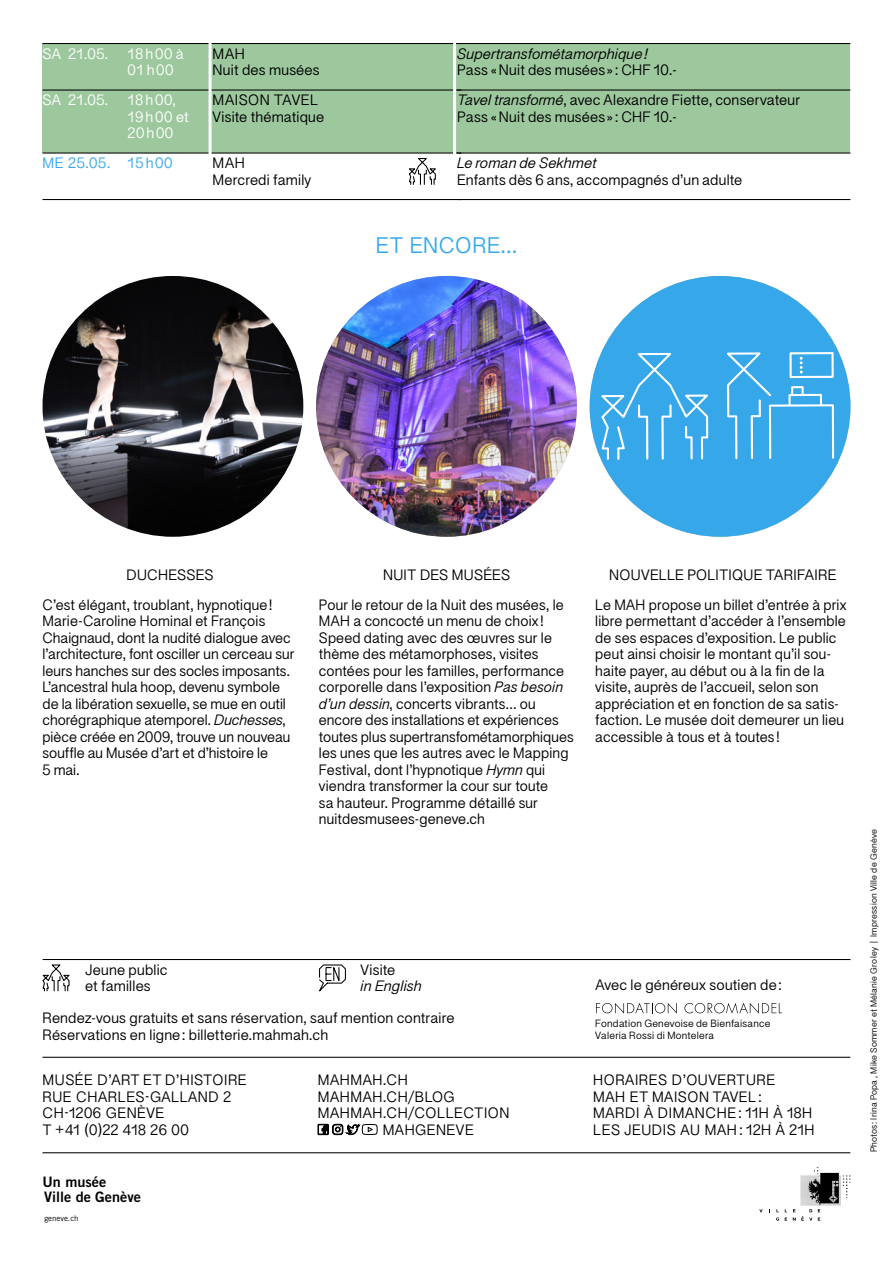
<style>
.page{position:relative;width:893px;height:1263px;background:#fff}
.page>*{position:absolute;margin:0;border:0;box-sizing:border-box;transform-origin:0 0}
.t1{font:22.5px "MAH Sans";letter-spacing:.025em;color:#36a7e9}
.t2{font:15px/16.5px "MAH Sans";letter-spacing:.01em;color:#000}
.t3{font:15px/16.5px "MAH Sans";letter-spacing:.04em;color:#000}
.t4{font:italic 15px "MAH Sans";letter-spacing:.01em;color:#000}
.t5{font:15px "MAH Sans";letter-spacing:.025em;color:#fff}
.t6{font:15px "MAH Sans";letter-spacing:.045em;color:#36a7e9}
.t7{font:15px "MAH Sans";letter-spacing:.035em;color:#000}
.t8{font:14.4px/14.4px "Trade Gothic LT Std Bd 2";color:#000}
.t9{font:10.5px/12px "MAH Sans";letter-spacing:.025em;color:#000}
.t10{font:9px "MAH Sans";letter-spacing:.03em;color:#000}
.t11{font:7.8px "Trade Gothic LT Std";color:#000}
.s1{font-style:italic}
</style>
<div class="page">
<div style="left:43px;top:43px;width:807px;height:110px;background:#9dc89e"></div>
<img style="left:43px;top:276px;width:260px;height:261px;border-radius:130px">
<svg style="left:776px;top:1209px;width:3px;height:12px"></svg>
<svg style="left:785px;top:1209px;width:2px;height:11px"></svg>
<svg style="left:793px;top:1167px;width:57px;height:53px"></svg>
<img style="left:316px;top:276px;width:261px;height:261px;border-radius:130px">
<svg style="left:590px;top:276px;width:260px;height:261px;fill:#36a7e9"></svg>
<svg style="left:724px;top:276px;width:113px;height:261px"></svg>
<svg style="left:598px;top:276px;width:113px;height:261px"></svg>
<hr style="left:43px;top:1152px;width:807px;height:1px;background:#000">
<hr style="left:43px;top:1057px;width:807px;height:1px;background:#000">
<svg style="left:318px;top:1123px;width:60px;height:12px"></svg>
<svg style="left:596px;top:1003px;width:81px;height:10px"></svg>
<svg style="left:684px;top:1003px;width:98px;height:10px"></svg>
<hr style="left:43px;top:43px;width:418px;height:1px;background:#000">
<hr style="left:457px;top:43px;width:393px;height:1px;background:#000">
<hr style="left:43px;top:89px;width:418px;height:2px;background:#000">
<hr style="left:457px;top:89px;width:393px;height:2px;background:#000">
<hr style="left:43px;top:152px;width:418px;height:2px;background:#000">
<svg style="left:409px;top:158px;width:27px;height:27px"></svg>
<hr style="left:457px;top:152px;width:393px;height:2px;background:#000">
<hr style="left:43px;top:199px;width:418px;height:1px;background:#000">
<hr style="left:457px;top:199px;width:393px;height:1px;background:#000">
<hr style="left:209px;top:0;width:3px;height:162px;background:#fff">
<hr style="left:453px;top:0;width:3px;height:162px;background:#fff">
<hr style="left:43px;top:959px;width:807px;height:1px;background:#000">
<svg style="left:42px;top:964px;width:28px;height:28px"></svg>
<svg style="left:319px;top:964px;width:27px;height:28px"></svg>
<p class="t5" style="left:43px;top:46px;width:67px">SA 21.05.</p>
<p class="t5" style="left:128px;top:46px;width:58px">18h00à</p>
<p class="t2" style="left:213px;top:46px;width:34px">MAH</p>
<p class="t5" style="left:128px;top:62px;width:48px">01h00</p>
<p class="t2" style="left:213px;top:62px;width:108px">Nuit des musées</p>
<p class="t5" style="left:43px;top:92px;width:67px">SA 21.05.</p>
<p class="t5" style="left:128px;top:92px;width:50px">18h00,</p>
<p class="t7" style="left:213px;top:92px;width:107px">MAISON TAVEL</p>
<p class="t5" style="left:128px;top:109px;width:63px">19h00 et</p>
<p class="t2" style="left:213px;top:109px;width:113px">Visite thématique</p>
<p class="t5" style="left:128px;top:125px;width:47px">20h00</p>
<p class="t4" style="left:457px;top:46px;width:192px">Supertransfométamorphique!</p>
<p class="t2" style="left:457px;top:62px;width:221px">Pass «Nuit des musées»: CHF 10.-</p>
<p class="t2" style="left:457px;top:92px;width:345px"><span class="s1">Tavel transformé</span>, avec Alexandre Fiette, conservateur<br>Pass «Nuit des musées»: CHF 10.-</p>
<p class="t6" style="left:43px;top:155px;width:132px">ME 25.05. 15h00</p>
<p class="t2" style="left:213px;top:155px;width:100px">MAH<br>Mercredi family</p>
<p class="t4" style="left:457px;top:155px;width:141px">Le roman de Sekhmet</p>
<p class="t2" style="left:457px;top:172px;width:287px">Enfants dès 6 ans, accompagnés d’un adulte</p>
<h1 class="t1" style="left:376px;top:233px;width:143px">ET ENCORE…</h1>
<p class="t2" style="left:43px;top:560px;width:231px;line-height:29.8px;text-indent:84px">DUCHESSES<br>C’est élégant, troublant, hypnotique!</p>
<p class="t2" style="left:43px;top:613px;width:253px">Marie-Caroline Hominal et François Chaignaud, dont la nudité dialogue avec l’architecture, font osciller un cerceau sur leurs hanches sur des socles imposants.<br>L’ancestral hula hoop, devenu symbole de la libération sexuelle, se mue en outil chorégraphique atemporel. <span class="s1">Duchesses</span>, pièce créée en 2009, trouve un nouveau souffle au Musée d’art et d’histoire le<br>5 mai.</p>
<p class="t2" style="left:319px;top:560px;width:246px;line-height:29.8px;text-indent:64px">NUIT DES MUSÉES<br>Pour le retour de la Nuit des musées, le</p>
<p class="t2" style="left:319px;top:613px;width:256px">MAH a concocté un menu de choix !<br>Speed dating avec des œuvres sur le thème des métamorphoses, visites contées pour les familles, performance corporelle dans l’exposition <span class="s1">Pas besoin d’un dessin</span>, concerts vibrants… ou encore des installations et expériences toutes plus supertransfométamorphiques les unes que les autres avec le Mapping Festival, dont l’hypnotique <span class="s1">Hymn</span> qui viendra transformer la cour sur toute<br>sa hauteur. Programme détaillé sur nuitdesmusees-geneve.ch</p>
<p class="t2" style="left:595px;top:560px;width:253px;line-height:29.8px;text-align:center">NOUVELLE POLITIQUE TARIFAIRE<br>Le MAH propose un billet d’entrée à prix</p>
<p class="t2" style="left:595px;top:613px;width:252px">libre permettant d’accéder à l’ensemble de ses espaces d’exposition. Le public peut ainsi choisir le montant qu’il sou&shy;haite payer, au début ou à la fin de la visite, auprès de l’accueil, selon son appréciation et en fonction de sa satis&shy;faction. Le musée doit demeurer un lieu accessible à tous et à toutes !</p>
<p class="t2" style="left:85px;top:961px;width:84px">Jeune public</p>
<p class="t2" style="left:361px;top:961px;width:36px">Visite</p>
<p class="t2" style="left:85px;top:978px;width:67px">et familles</p>
<p class="t4" style="left:361px;top:978px;width:63px">in English</p>
<p class="t2" style="left:43px;top:1010px;width:413px">Rendez-vous gratuits et sans réservation, sauf mention contraire<br>Réservations en ligne: billetterie.mahmah.ch</p>
<p class="t3" style="left:43px;top:1072px;width:206px">MUSÉE D’ART ET D’HISTOIRE<br>RUE CHARLES-GALLAND 2<br>CH-1206 GENÈVE<br>T +41 (0)22 418 26 00</p>
<p class="t3" style="left:318px;top:1072px;width:91px">MAHMAH.CH</p>
<p class="t3" style="left:318px;top:1088px;width:138px">MAHMAH.CH/BLOG</p>
<p class="t3" style="left:318px;top:1105px;width:193px">MAHMAH.CH/COLLECTION</p>
<p class="t3" style="left:383px;top:1121px;width:92px">MAHGENEVE</p>
<p class="t8" style="left:43px;top:1174px;width:100px">Un musée<br>Ville de Genève</p>
<p class="t11" style="left:44px;top:1213px;width:36px">geneve.ch</p>
<p class="t2" style="left:595px;top:976px;width:188px">Avec le généreux soutien de:</p>
<p class="t9" style="left:595px;top:1018px;width:176px">Fondation Genevoise de Bienfaisance<br>Valeria Rossi di Montelera</p>
<p class="t3" style="left:593px;top:1072px;width:223px">HORAIRES D’OUVERTURE<br>MAH ET MAISON TAVEL :<br>MARDI À DIMANCHE : 11H À 18H<br>LES JEUDIS AU MAH: 12H À 21H</p>
<p class="t10" style="left:869px;top:1152px;width:325px;rotate:-90deg">Photos: Irina Popa , Mike Sommer et Mélanie Groley | Impression Ville de Genève</p>
</div>
